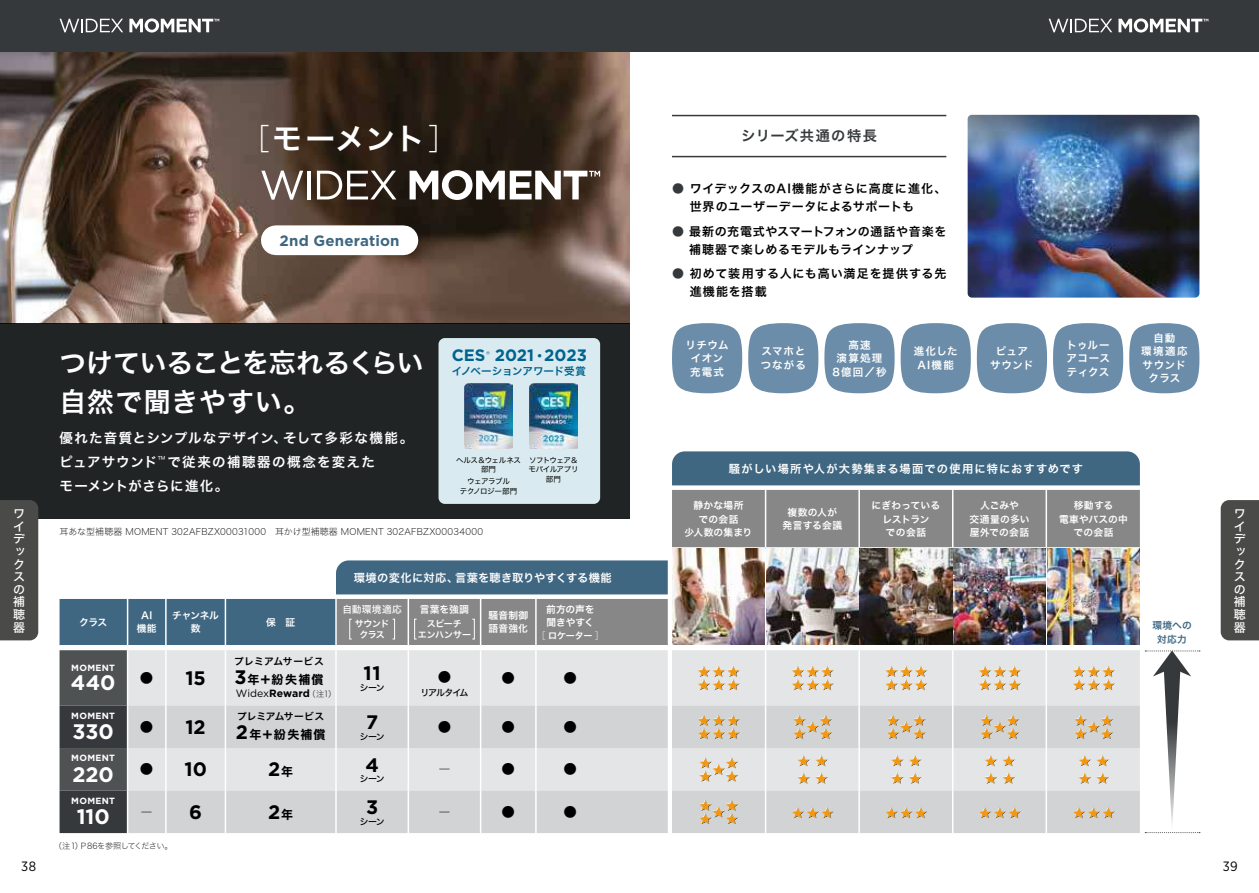
<style>
.page{position:relative;width:1259px;height:893px;background:#fff}
.page>*{position:absolute;margin:0;border:0;box-sizing:border-box;transform-origin:0 0}
.t1{font:30px "Hira Kaku Std W6";color:#fff}
.t2{font:27px/39px "Hira Kaku Std W6";color:#fff}
.t3{font:700 21px "Gotham";color:#fff}
.t4{font:700 19.5px "Gotham";color:#000}
.t5{font:700 16.5px "Gotham";color:#00638e}
.t6{font:700 15px "Gotham";letter-spacing:.015em;color:#3f6782}
.t7{font:14.25px "Hira Kaku Std W6";letter-spacing:.08em;color:#36393b}
.t8{font:13.5px/24px "Hira Kaku Std W6";letter-spacing:.08em;color:#fff}
.t9{font:13.5px "Hira Kaku Std W7";color:#000}
.t10{font:13.5px "Gotham Narrow";color:#000}
.t11{font:13.5px "Koz Min Pr 6 N";color:#000}
.t12{font:12px/18px "Hira Kaku Std W6";letter-spacing:.06em;color:#000}
.t13{font:12px/18px "Hira Kaku Std W6";letter-spacing:.04em;color:#000}
.t14{font:12px/18px "Hira Kaku Std W6";letter-spacing:.08em;color:#000}
.t15{font:12px/12.6px "Hira Kaku Std W5";color:#fff;text-align:justify}
.t16{font:12px "Hira Kaku Std W7";letter-spacing:.1em;color:#000}
.t17{font:11.25px "Hira Kaku Std W6";letter-spacing:.095em;color:#fff}
.t18{font:11.25px "Hira Kaku Std W6";letter-spacing:.02em;color:#fff}
.t19{font:10.5px/13.5px "Hira Kaku Std W6";letter-spacing:.07em;color:#fff;text-align:center}
.t20{font:700 10.5px "Gotham";color:#000}
.t21{font:10.5px "Hira Kaku Std W6";letter-spacing:-.015em;color:#00638e}
.t22{font:10.5px/13.5px "Hira Kaku Std W6";letter-spacing:.12em;color:#fff;text-align:center}
.t23{font:10.5px/13.5px "Hira Kaku Std W6";letter-spacing:.11em;color:#fff;text-align:center}
.t24{font:9.75px/13.5px "Hira Kaku Std W6";letter-spacing:.02em;color:#fff;text-align:center}
.t25{font:9.75px/13.5px "Hira Kaku Std W6";letter-spacing:-.015em;color:#fff}
.t26{font:9.75px "Hira Kaku Std W6";letter-spacing:.035em;color:#000}
.t27{font:9.75px "Hira Kaku Std W6";letter-spacing:-.015em;color:#000}
.t28{font:9.75px/13.5px "Hira Kaku Std W6";letter-spacing:.005em;color:#3f6782;text-align:center}
.t29{font:9.75px "Hira Kaku Std W5";letter-spacing:.03em;color:#fff}
.t30{font:9px "Hira Kaku Std W1";letter-spacing:.025em;color:#000}
.t31{font:9px/11.2px "Hira Kaku Std W6";letter-spacing:-.02em;color:#fff;text-align:center}
.t32{font:700 9px "Gotham";letter-spacing:.035em;color:#fff}
.t33{font:9px "Hira Kaku Std W5";letter-spacing:-.125em;color:#000}
.t34{font:8.25px "Hira Kaku Std W1";letter-spacing:-.095em;color:#000}
.t35{font:7.5px/9.8px "Hira Kaku Std W4";letter-spacing:-.05em;color:#000;text-align:center}
.t36{font:7.5px/9.8px "Hira Kaku Std W4";letter-spacing:-.025em;color:#000;text-align:center}
.s1{font-family:"Hira Kaku Std W1"}
.s2{font-family:"Hira Kaku Std W5";font-weight:400}
.s3{color:#36393b}
.s4{font-family:"Gotham";font-weight:700;font-size:19.5px}
.s5{font-weight:400}
.s6{font-family:"Hira Kaku Std W1";font-weight:400;font-size:8.25px}
.s7{font-family:"Hira Kaku Std W7";font-weight:400;font-size:12px}
</style>
<div class="page">
<img style="left:0;top:51px;width:629px;height:272px">
<div style="left:0;top:323px;width:629px;height:196px;background:#212425"></div>
<div style="left:0;top:0;width:1259px;height:51px;background:#36393b"></div>
<svg style="left:60px;top:19px;width:63px;height:13px"></svg>
<svg style="left:129px;top:18px;width:90px;height:15px"></svg>
<svg style="left:1048px;top:19px;width:64px;height:13px"></svg>
<svg style="left:1118px;top:18px;width:90px;height:15px"></svg>
<div style="left:438px;top:338px;width:162px;height:166px;background:#d9ebf0;border-radius:6px"></div>
<img style="left:672px;top:549px;width:186px;height:11px">
<img style="left:860px;top:549px;width:185px;height:11px">
<img style="left:1047px;top:549px;width:93px;height:11px">
<svg style="left:60px;top:560px;width:1140px;height:273px;background:#bebfc0"></svg>
<svg style="left:672px;top:451px;width:468px;height:97px;background:#75838d"></svg>
<div style="left:276px;top:225px;width:127px;height:30px;background:#fff"></div>
<svg style="left:261px;top:171px;width:42px;height:29px"></svg>
<hr style="left:307px;top:171px;width:3px;height:28px;background:#fff">
<svg style="left:317px;top:171px;width:79px;height:28px"></svg>
<svg style="left:409px;top:170px;width:191px;height:30px"></svg>
<img style="left:465px;top:383px;width:47px;height:66px">
<img style="left:530px;top:383px;width:47px;height:66px">
<svg style="left:1129px;top:323px;width:70px;height:70px;background:#7a98b1"></svg>
<svg style="left:1053px;top:323px;width:70px;height:70px;background:#7a98b1"></svg>
<svg style="left:977px;top:323px;width:70px;height:70px;background:#7a98b1"></svg>
<svg style="left:900px;top:323px;width:71px;height:70px;background:#7c9ab2"></svg>
<svg style="left:824px;top:323px;width:70px;height:70px;background:#7a99b2"></svg>
<svg style="left:748px;top:323px;width:70px;height:70px;background:#7a98b1"></svg>
<svg style="left:672px;top:323px;width:70px;height:70px;background:#7a98b1"></svg>
<hr style="left:672px;top:156px;width:274px;height:1px;background:#36393b">
<hr style="left:672px;top:115px;width:274px;height:1px;background:#36393b">
<img style="left:967px;top:115px;width:232px;height:183px">
<div style="left:0;top:500px;width:38px;height:140px;background:#4a4a49"></div>
<div style="left:1220px;top:500px;width:39px;height:140px;background:#4a4a49"></div>
<h1 class="t1" style="left:241px;top:115px;width:218px"><span class="s1">［</span>モーメント<span class="s1">］</span></h1>
<h3 class="t6" style="left:280px;top:232px;width:121px">2nd Generation</h3>
<h2 class="t2" style="left:60px;top:344px;width:365px">つけていることを忘れるくらい自然で聞きやすい。</h2>
<h3 class="t8" style="left:60px;top:426px;width:355px">優れた音質とシンプルなデザイン、そして多彩な機能。ピュアサウンド<sup>™</sup> で従来の補聴器の概念を変えた<br>モーメントがさらに進化。</h3>
<h3 class="t5" style="left:452px;top:346px;width:137px">CES<sup>®</sup> 2021<span class="s2">・</span>2023</h3>
<p class="t21" style="left:452px;top:363px;width:136px">イノベーションアワード受賞</p>
<p class="t36" style="left:456px;top:455px;width:67px">ヘルス＆ウェルネス部門</p>
<p class="t35" style="left:460px;top:476px;width:59px">ウェアラブル<br>テクノロジー部門</p>
<p class="t35" style="left:528px;top:455px;width:52px">ソフトウェア＆モバイルアプリ部門</p>
<h3 class="t7" style="left:741px;top:125px;width:137px">シリーズ共通の特長</h3>
<p class="t12" style="left:690px;top:180px;width:258px;text-indent:-18px"><span class="s3">●</span> ワイデックスのAI機能がさらに高度に進化、世界のユーザーデータによるサポートも</p>
<p class="t13" style="left:689px;top:223px;width:259px;text-indent:-17px"><span class="s3">●</span> 最新の充電式やスマートフォンの通話や音楽を補聴器で楽しめるモデルもラインナップ</p>
<p class="t14" style="left:690px;top:265px;width:258px;text-indent:-18px"><span class="s3">●</span> 初めて装用する人にも高い満足を提供する先進機能を搭載</p>
<p class="t19" style="left:685px;top:338px;width:45px">リチウムイオン充電式</p>
<p class="t19" style="left:761px;top:345px;width:47px;text-align:left">スマホとつながる</p>
<p class="t22" style="left:832px;top:338px;width:56px">高速<br>演算処理<br>8億回／秒</p>
<p class="t23" style="left:914px;top:345px;width:45px">進化した<br>AI機能</p>
<p class="t19" style="left:990px;top:345px;width:45px">ピュアサウンド</p>
<p class="t19" style="left:1066px;top:338px;width:45px;text-align:justify">トゥルーアコースティクス</p>
<p class="t17" style="left:729px;top:460px;width:356px">騒がしい場所や人が大勢集まる場面での使用に特におすすめです</p>
<p class="t19" style="left:1141px;top:332px;width:48px">自動<br>環境適応サウンドクラス</p>
<p class="t24" style="left:684px;top:499px;width:69px">静かな場所<br>での会話<br>少人数の集まり</p>
<p class="t24" style="left:782px;top:506px;width:61px">複数の人が発言する会議</p>
<p class="t24" style="left:871px;top:499px;width:70px">にぎわっているレストラン<br>での会話</p>
<p class="t24" style="left:969px;top:499px;width:62px">人ごみや<br>交通量の多い屋外での会話</p>
<p class="t24" style="left:1059px;top:499px;width:70px">移動する<br>電車やバスの中での会話</p>
<p class="t15" style="left:13px;top:507px;width:13px">ワイデックスの補聴器</p>
<p class="t15" style="left:1233px;top:507px;width:13px">ワイデックスの補聴器</p>
<p class="t30" style="left:60px;top:525px;width:425px">耳あな型補聴器 MOMENT 302AFBZX00031000　耳かけ型補聴器 MOMENT 302AFBZX00034000</p>
<p class="t18" style="left:354px;top:569px;width:260px">環境の変化に対応、言葉を聴き取りやすくする機能</p>
<p class="t24" style="left:79px;top:615px;width:30px">クラス</p>
<p class="t24" style="left:137px;top:609px;width:21px">AI機能</p>
<p class="t24" style="left:172px;top:609px;width:48px">チャンネル数</p>
<p class="t24" style="left:266px;top:615px;width:31px">保　証</p>
<p class="t24" style="left:420px;top:603px;width:51px">言葉を強調</p>
<p class="t31" style="left:418px;top:618px;width:55px">スピーチ<br>エンハンサー</p>
<p class="t24" style="left:488px;top:609px;width:41px;text-align:left">騒音制御語音強化</p>
<p class="t25" style="left:546px;top:602px;width:50px">前方の声を聞きやすく</p>
<p class="t29" style="left:342px;top:602px;width:61px">自動環境適応</p>
<p class="t31" style="left:355px;top:618px;width:36px">サウンドクラス</p>
<p class="t28" style="left:1152px;top:619px;width:41px">環境への対応力</p>
<p class="t31" style="left:537px;top:630px;width:69px"><span class="s1">［</span> ロケーター <span class="s1">］</span></p>
<p class="t32" style="left:71px;top:662px;width:45px">MOMENT</p>
<h3 class="t3" style="left:71px;top:671px;width:84px">440 <sup>●</sup></h3>
<h3 class="t4" style="left:185px;top:666px;width:22px">15</h3>
<p class="t32" style="left:71px;top:710px;width:45px">MOMENT</p>
<h3 class="t3" style="left:73px;top:720px;width:82px">330 <sup>●</sup></h3>
<h3 class="t4" style="left:185px;top:715px;width:22px">12</h3>
<p class="t26" style="left:234px;top:654px;width:91px">プレミアムサービス</p>
<p class="t16" style="left:234px;top:670px;width:90px"><span class="s4">3</span>年＋紛失補償</p>
<p class="t20" style="left:236px;top:687px;width:102px"><span class="s5">Widex</span>Reward<span class="s6">（注1）</span></p>
<p class="t27" style="left:237px;top:709px;width:89px">プレミアムサービス</p>
<p class="t16" style="left:236px;top:725px;width:91px"><span class="s4">2</span>年＋紛失補償</p>
<h3 class="t4" style="left:363px;top:662px;width:19px">11</h3>
<p class="t33" style="left:360px;top:681px;width:27px">シーン</p>
<h3 class="t4" style="left:366px;top:711px;width:14px">7</h3>
<p class="t33" style="left:360px;top:730px;width:27px">シーン</p>
<p class="t32" style="left:71px;top:753px;width:45px">MOMENT</p>
<h3 class="t3" style="left:72px;top:762px;width:83px">220 <sup>●</sup></h3>
<h3 class="t4" style="left:184px;top:758px;width:24px">10</h3>
<h3 class="t4" style="left:268px;top:758px;width:26px">2<span class="s7">年</span></h3>
<h3 class="t4" style="left:365px;top:753px;width:15px">4</h3>
<p class="t33" style="left:360px;top:772px;width:27px">シーン</p>
<p class="t32" style="left:71px;top:795px;width:45px">MOMENT</p>
<h3 class="t3" style="left:77px;top:805px;width:34px">110</h3>
<h3 class="t11" style="left:140px;top:804px;width:15px">−</h3>
<h3 class="t4" style="left:189px;top:800px;width:14px">6</h3>
<h3 class="t4" style="left:268px;top:800px;width:26px">2<span class="s7">年</span></h3>
<h3 class="t4" style="left:366px;top:796px;width:14px">3</h3>
<p class="t33" style="left:360px;top:815px;width:27px">シーン</p>
<p class="t34" style="left:54px;top:840px;width:120px">（注1）P 86を参照してください。</p>
<h3 class="t9" style="left:438px;top:667px;width:15px">●</h3>
<p class="t33" style="left:420px;top:686px;width:50px">リアルタイム</p>
<h3 class="t9" style="left:501px;top:667px;width:15px">●</h3>
<h3 class="t9" style="left:563px;top:667px;width:15px">●</h3>
<h3 class="t9" style="left:438px;top:716px;width:15px">●</h3>
<h3 class="t9" style="left:501px;top:716px;width:15px">●</h3>
<h3 class="t9" style="left:563px;top:716px;width:15px">●</h3>
<h3 class="t11" style="left:438px;top:762px;width:15px">−</h3>
<h3 class="t9" style="left:501px;top:759px;width:15px">●</h3>
<h3 class="t9" style="left:563px;top:759px;width:15px">●</h3>
<h3 class="t11" style="left:438px;top:804px;width:15px">−</h3>
<h3 class="t9" style="left:501px;top:801px;width:15px">●</h3>
<h3 class="t9" style="left:563px;top:801px;width:15px">●</h3>
<h3 class="t10" style="left:21px;top:858px;width:16px">38</h3>
<h3 class="t10" style="left:1222px;top:858px;width:16px">39</h3>
</div>
